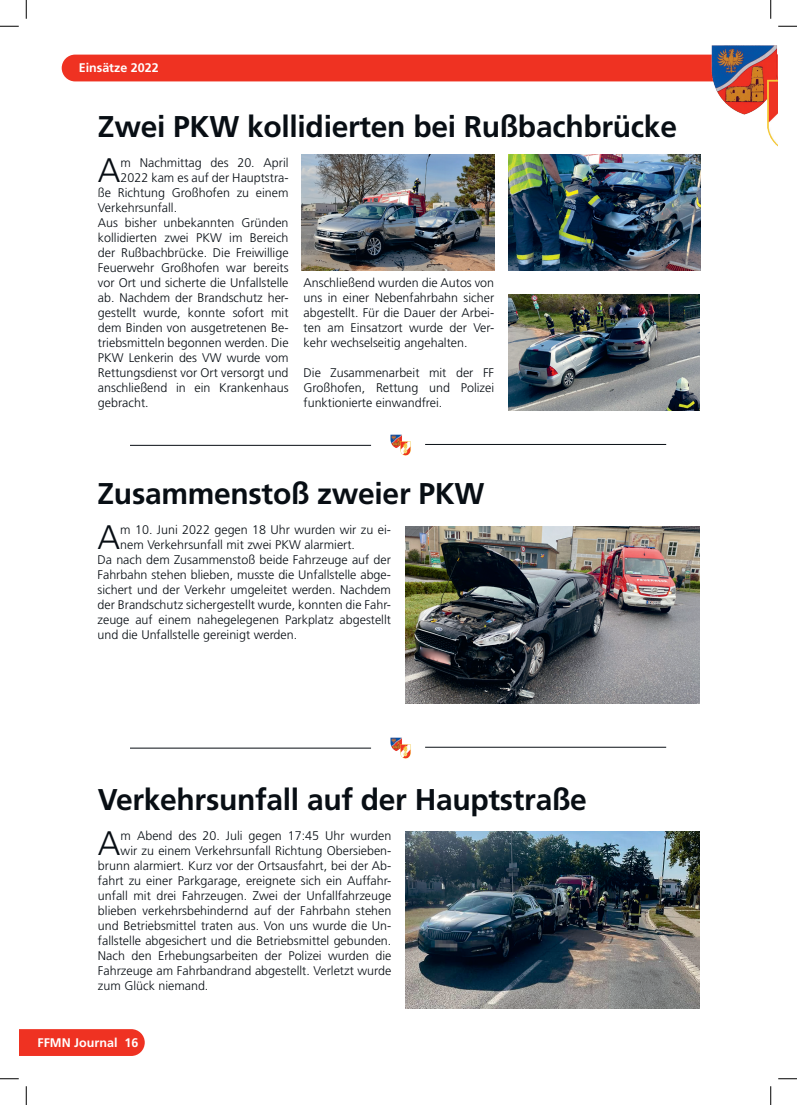
<style>
.page{position:relative;width:797px;height:1105px;background:#fff}
.page>*{position:absolute;margin:0;border:0;box-sizing:border-box;transform-origin:0 0}
.t1{font:300 34px "Frutiger LT Std";color:#080e14}
.t2{font:700 30px "Frutiger LT Std";letter-spacing:-.01em;color:#080e14}
.t3{font:300 12.5px/15px "Frutiger LT Std";color:#080e14;text-align:justify}
.t4{font:700 12.5px "Frutiger LT Std";color:#fff}
</style>
<div class="page">
<div style="left:19px;top:1029px;width:126px;height:27px;background:#ef3222"></div>
<div style="left:62px;top:55px;width:645px;height:26px;background:#ef3222"></div>
<img style="left:302px;top:155px;width:192px;height:116px">
<img style="left:509px;top:294px;width:190px;height:117px">
<img style="left:508px;top:155px;width:192px;height:115px">
<img style="left:405px;top:527px;width:294px;height:177px">
<img style="left:405px;top:831px;width:294px;height:178px">
<img style="left:707px;top:45px;width:70px;height:101px">
<hr style="left:130px;top:445px;width:241px;height:1px;background:#080e14">
<img style="left:390px;top:435px;width:21px;height:20px">
<hr style="left:425px;top:444px;width:241px;height:1px;background:#080e14">
<hr style="left:130px;top:748px;width:241px;height:1px;background:#080e14">
<img style="left:390px;top:738px;width:21px;height:20px">
<hr style="left:425px;top:747px;width:241px;height:1px;background:#080e14">
<svg style="left:0;top:25px;width:19px;height:2px"></svg>
<svg style="left:778px;top:25px;width:19px;height:2px"></svg>
<svg style="left:0;top:1078px;width:19px;height:1px"></svg>
<svg style="left:778px;top:1078px;width:19px;height:1px"></svg>
<svg style="left:25px;top:0;width:2px;height:19px"></svg>
<svg style="left:25px;top:1086px;width:2px;height:19px"></svg>
<svg style="left:770px;top:0;width:1px;height:19px"></svg>
<svg style="left:770px;top:1086px;width:1px;height:19px"></svg>
<p class="t4" style="left:79px;top:60px;width:81px">Einsätze 2022</p>
<h2 class="t2" style="left:98px;top:109px;width:580px">Zwei PKW kollidierten bei Rußbachbrücke</h2>
<h1 class="t1" style="left:98px;top:151px;width:24px">A</h1>
<p class="t3" style="left:121px;top:156px;width:169px">m Nachmittag des 20. April</p>
<p class="t3" style="left:121px;top:171px;width:169px">2022 kam es auf der Hauptstra-</p>
<p class="t3" style="left:98px;top:186px;width:192px">ße Richtung Großhofen zu einem</p>
<p class="t3" style="left:98px;top:201px;width:81px">Verkehrsunfall.</p>
<p class="t3" style="left:98px;top:216px;width:192px">Aus bisher unbekannten Gründen</p>
<p class="t3" style="left:98px;top:231px;width:192px">kollidierten zwei PKW im Bereich</p>
<p class="t3" style="left:98px;top:246px;width:192px">der Rußbachbrücke. Die Freiwillige</p>
<p class="t3" style="left:98px;top:261px;width:192px">Feuerwehr Großhofen war bereits</p>
<p class="t3" style="left:98px;top:276px;width:192px">vor Ort und sicherte die Unfallstelle</p>
<p class="t3" style="left:98px;top:291px;width:192px">ab. Nachdem der Brandschutz her-</p>
<p class="t3" style="left:98px;top:306px;width:192px">gestellt wurde, konnte sofort mit</p>
<p class="t3" style="left:98px;top:321px;width:192px">dem Binden von ausgetretenen Be-</p>
<p class="t3" style="left:98px;top:336px;width:192px">triebsmitteln begonnen werden. Die</p>
<p class="t3" style="left:98px;top:351px;width:192px">PKW Lenkerin des VW wurde vom</p>
<p class="t3" style="left:98px;top:366px;width:192px">Rettungsdienst vor Ort versorgt und</p>
<p class="t3" style="left:98px;top:381px;width:192px">anschließend in ein Krankenhaus</p>
<p class="t3" style="left:98px;top:396px;width:52px">gebracht.</p>
<p class="t3" style="left:303px;top:276px;width:192px">Anschließend wurden die Autos von uns in einer Nebenfahrbahn sicher abgestellt. Für die Dauer der Arbei&shy;ten am Einsatzort wurde der Ver&shy;kehr wechselseitig angehalten.</p>
<p class="t3" style="left:303px;top:366px;width:192px">Die Zusammenarbeit mit der FF Großhofen, Rettung und Polizei funktionierte einwandfrei.</p>
<h2 class="t2" style="left:98px;top:476px;width:388px">Zusammenstoß zweier PKW</h2>
<h1 class="t1" style="left:98px;top:518px;width:24px">A</h1>
<p class="t3" style="left:120px;top:522px;width:272px">m 10. Juni 2022 gegen 18 Uhr wurden wir zu ei-</p>
<p class="t3" style="left:120px;top:537px;width:236px">nem Verkehrsunfall mit zwei PKW alarmiert.</p>
<p class="t3" style="left:98px;top:552px;width:295px">Da nach dem Zusammenstoß beide Fahrzeuge auf der</p>
<p class="t3" style="left:98px;top:567px;width:295px">Fahrbahn stehen blieben, musste die Unfallstelle abge-</p>
<p class="t3" style="left:98px;top:582px;width:295px">sichert und der Verkehr umgeleitet werden. Nachdem</p>
<p class="t3" style="left:98px;top:597px;width:295px">der Brandschutz sichergestellt wurde, konnten die Fahr-</p>
<p class="t3" style="left:98px;top:612px;width:295px">zeuge auf einem nahegelegenen Parkplatz abgestellt</p>
<p class="t3" style="left:98px;top:627px;width:201px">und die Unfallstelle gereinigt werden.</p>
<h2 class="t2" style="left:98px;top:782px;width:490px">Verkehrsunfall auf der Hauptstraße</h2>
<h1 class="t1" style="left:98px;top:824px;width:24px">A</h1>
<p class="t3" style="left:121px;top:829px;width:272px">m Abend des 20. Juli gegen 17:45 Uhr wurden</p>
<p class="t3" style="left:121px;top:844px;width:272px">wir zu einem Verkehrsunfall Richtung Obersieben-</p>
<p class="t3" style="left:98px;top:859px;width:295px">brunn alarmiert. Kurz vor der Ortsausfahrt, bei der Ab-</p>
<p class="t3" style="left:98px;top:874px;width:295px">fahrt zu einer Parkgarage, ereignete sich ein Auffahr-</p>
<p class="t3" style="left:98px;top:889px;width:295px">unfall mit drei Fahrzeugen. Zwei der Unfallfahrzeuge</p>
<p class="t3" style="left:98px;top:904px;width:295px">blieben verkehrsbehindernd auf der Fahrbahn stehen</p>
<p class="t3" style="left:98px;top:919px;width:295px">und Betriebsmittel traten aus. Von uns wurde die Un-</p>
<p class="t3" style="left:98px;top:934px;width:295px">fallstelle abgesichert und die Betriebsmittel gebunden.</p>
<p class="t3" style="left:98px;top:949px;width:295px">Nach den Erhebungsarbeiten der Polizei wurden die</p>
<p class="t3" style="left:98px;top:964px;width:295px">Fahrzeuge am Fahrbandrand abgestellt. Verletzt wurde</p>
<p class="t3" style="left:98px;top:979px;width:112px">zum Glück niemand.</p>
<p class="t4" style="left:37px;top:1035px;width:102px">FFMN Journal 16</p>
</div>
